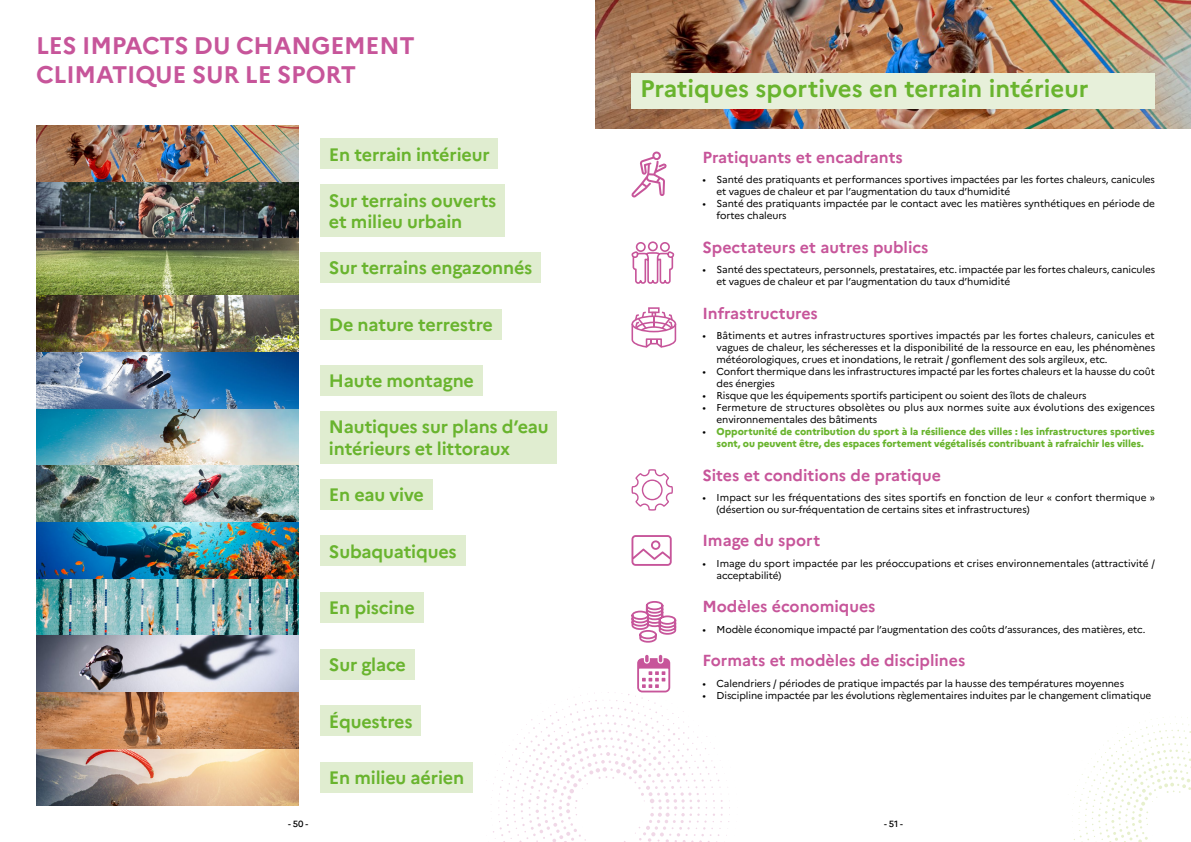
<style>
.page{position:relative;width:1191px;height:842px;background:#fff}
.page>*{position:absolute;margin:0;border:0;box-sizing:border-box;transform-origin:0 0}
.t1{font:700 24px/28.8px "Marianne";letter-spacing:-.01em;color:#c7559a}
.t2{font:700 24px "Marianne";color:#69b42e}
.t3{font:700 18px/21.6px "Marianne";letter-spacing:-.01em;color:#69b42e}
.t4{font:700 16px "Marianne";color:#c7559a}
.t5{font:10px/12px "Marianne";letter-spacing:-.01em;color:#000}
.t6{font:800 10px/12px "Marianne";letter-spacing:-.01em;color:#69b42e;text-align:center}
.t7{font:500 9px "Marianne";color:#000}
.s1{font-weight:400;color:#000}
</style>
<div class="page">
<img style="left:36px;top:126px;width:262px;height:680px">
<div style="left:320px;top:139px;width:178px;height:30px;background:#e0edd0"></div>
<div style="left:320px;top:365px;width:163px;height:31px;background:#e0edd0"></div>
<div style="left:320px;top:592px;width:103px;height:31px;background:#e0edd0"></div>
<div style="left:320px;top:252px;width:221px;height:31px;background:#e0edd0"></div>
<div style="left:320px;top:479px;width:112px;height:30px;background:#e0edd0"></div>
<div style="left:320px;top:706px;width:101px;height:30px;background:#e0edd0"></div>
<div style="left:320px;top:185px;width:185px;height:52px;background:#e0edd0"></div>
<div style="left:320px;top:411px;width:237px;height:52px;background:#e0edd0"></div>
<div style="left:320px;top:649px;width:95px;height:30px;background:#e0edd0"></div>
<div style="left:320px;top:309px;width:181px;height:30px;background:#e0edd0"></div>
<div style="left:320px;top:536px;width:145px;height:30px;background:#e0edd0"></div>
<div style="left:320px;top:762px;width:153px;height:31px;background:#e0edd0"></div>
<img style="left:595px;top:0;width:596px;height:129px">
<div style="left:631px;top:73px;width:524px;height:36px;background:#e7f0da"></div>
<svg style="left:631px;top:151px;width:36px;height:46px"></svg>
<svg style="left:631px;top:241px;width:44px;height:43px"></svg>
<svg style="left:631px;top:307px;width:45px;height:41px"></svg>
<svg style="left:631px;top:469px;width:42px;height:42px"></svg>
<svg style="left:631px;top:535px;width:40px;height:31px"></svg>
<svg style="left:631px;top:601px;width:46px;height:42px"></svg>
<svg style="left:1072px;top:716px;width:119px;height:126px"></svg>
<svg style="left:491px;top:655px;width:239px;height:187px"></svg>
<h1 class="t1" style="left:36px;top:31px;width:380px">LES IMPACTS DU CHANGEMENT<br>CLIMATIQUE SUR LE SPORT</h1>
<h2 class="t3" style="left:329px;top:143px;width:162px">En terrain intérieur</h2>
<h2 class="t3" style="left:329px;top:189px;width:169px">Sur terrains ouverts et milieu urbain</h2>
<h2 class="t3" style="left:329px;top:257px;width:205px">Sur terrains engazonnés</h2>
<h2 class="t3" style="left:329px;top:314px;width:165px">De nature terrestre</h2>
<h2 class="t3" style="left:329px;top:370px;width:147px">Haute montagne</h2>
<h2 class="t3" style="left:329px;top:416px;width:221px">Nautiques sur plans d’eau intérieurs et littoraux</h2>
<h2 class="t3" style="left:329px;top:484px;width:96px">En eau vive</h2>
<h2 class="t3" style="left:329px;top:540px;width:129px">Subaquatiques</h2>
<h2 class="t3" style="left:329px;top:597px;width:87px">En piscine</h2>
<h2 class="t3" style="left:329px;top:654px;width:79px">Sur glace</h2>
<h2 class="t3" style="left:329px;top:710px;width:85px">Équestres</h2>
<h2 class="t3" style="left:329px;top:767px;width:137px">En milieu aérien</h2>
<h1 class="t2" style="left:640px;top:74px;width:450px">Pratiques sportives en terrain intérieur</h1>
<h3 class="t4" style="left:702px;top:147px;width:202px">Pratiquants et encadrants</h3>
<p class="t5" style="left:716px;top:174px;width:440px;text-indent:-14px">• Santé des pratiquants et performances sportives impactées par les fortes chaleurs, canicules et vagues de chaleur et par l’augmentation du taux d’humidité</p>
<p class="t5" style="left:716px;top:198px;width:440px;text-indent:-14px">• Santé des pratiquants impactée par le contact avec les matières synthétiques en période de fortes chaleurs</p>
<h3 class="t4" style="left:702px;top:237px;width:228px">Spectateurs et autres publics</h3>
<p class="t5" style="left:716px;top:264px;width:440px;text-indent:-14px">• Santé des spectateurs, personnels, prestataires, etc. impactée par les fortes chaleurs, canicules et vagues de chaleur et par l’augmentation du taux d’humidité</p>
<h3 class="t4" style="left:702px;top:303px;width:117px">Infrastructures</h3>
<p class="t5" style="left:716px;top:330px;width:440px;text-align:justify;text-indent:-14px">• Bâtiments et autres infrastructures sportives impactés par les fortes chaleurs, canicules et vagues de chaleur, les sécheresses et la disponibilité de la ressource en eau, les phénomènes météorologiques, crues et inondations, le retrait / gonflement des sols argileux, etc.</p>
<p class="t5" style="left:716px;top:366px;width:440px;text-indent:-14px">• Confort thermique dans les infrastructures impacté par les fortes chaleurs et la hausse du coût des énergies</p>
<p class="t5" style="left:702px;top:390px;width:386px">• Risque que les équipements sportifs participent ou soient des îlots de chaleurs</p>
<p class="t5" style="left:716px;top:402px;width:440px;text-indent:-14px">• Fermeture de structures obsolètes ou plus aux normes suite aux évolutions des exigences environnementales des bâtiments</p>
<p class="t6" style="left:702px;top:426px;width:454px"><span class="s1">•</span> Opportunité de contribution du sport à la résilience des villes : les infrastructures sportives sont, ou peuvent être, des espaces fortement végétalisés contribuant à rafraichir les villes.</p>
<h3 class="t4" style="left:702px;top:465px;width:240px">Sites et conditions de pratique</h3>
<p class="t5" style="left:716px;top:491px;width:440px;text-indent:-14px">• Impact sur les fréquentations des sites sportifs en fonction de leur « confort thermique » (désertion ou sur-fréquentation de certains sites et infrastructures)</p>
<h3 class="t4" style="left:702px;top:531px;width:119px">Image du sport</h3>
<p class="t5" style="left:716px;top:557px;width:440px;text-indent:-14px">• Image du sport impactée par les préoccupations et crises environnementales (attractivité / acceptabilité)</p>
<h3 class="t4" style="left:702px;top:597px;width:175px">Modèles économiques</h3>
<p class="t5" style="left:702px;top:623px;width:444px">• Modèle économique impacté par l’augmentation des coûts d’assurances, des matières, etc.</p>
<h3 class="t4" style="left:702px;top:651px;width:264px">Formats et modèles de disciplines</h3>
<p class="t5" style="left:702px;top:677px;width:423px">• Calendriers / périodes de pratique impactés par la hausse des températures moyennes</p>
<p class="t5" style="left:702px;top:689px;width:450px">• Discipline impactée par les évolutions règlementaires induites par le changement climatique</p>
<p class="t7" style="left:288px;top:819px;width:22px">- 50 -</p>
<p class="t7" style="left:884px;top:819px;width:20px">- 51 -</p>
</div>
